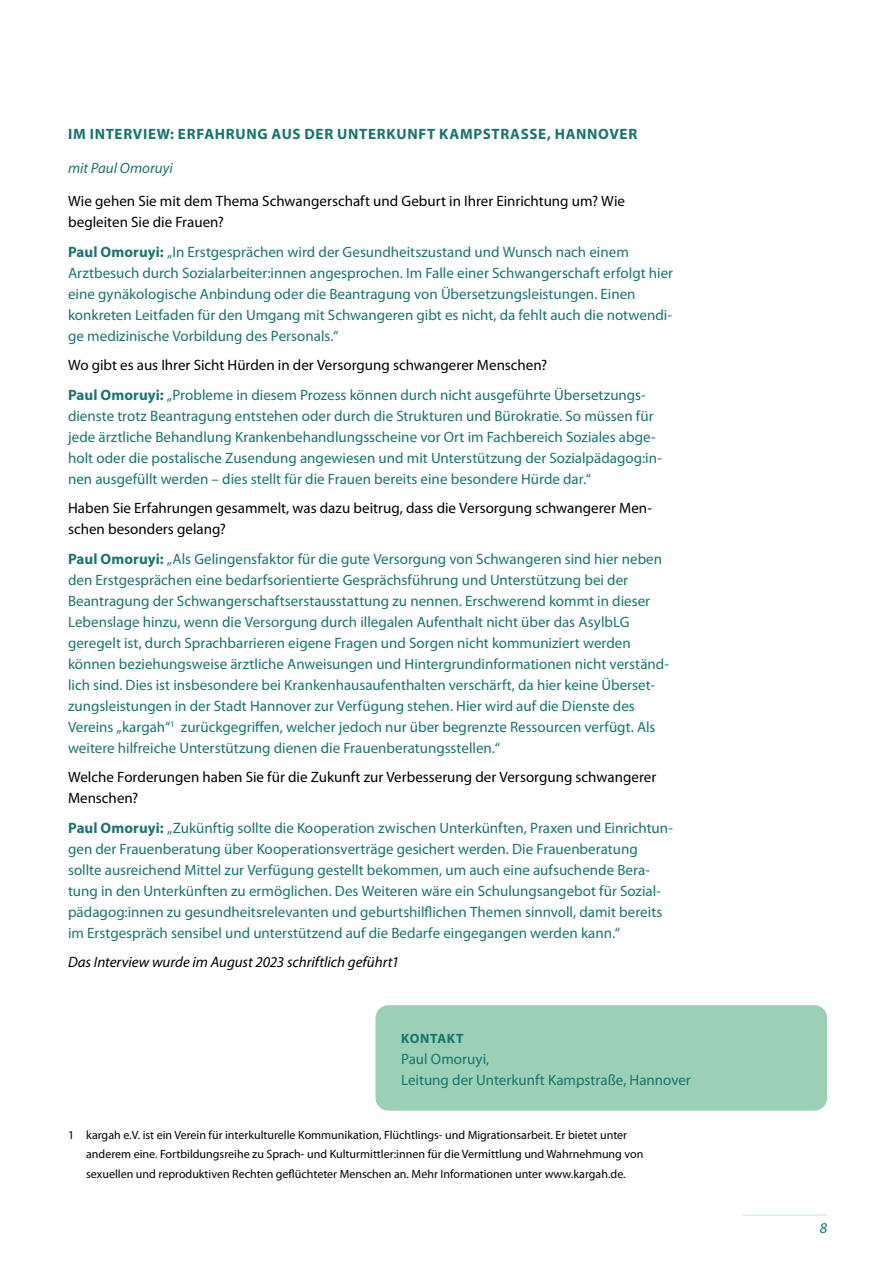
<style>
.page{position:relative;width:893px;height:1263px;background:#fff}
.page>*{position:absolute;margin:0;border:0;box-sizing:border-box;transform-origin:0 0}
.t1{font:15px/21px "Myriad Pro";color:#167570}
.t2{font:15px/21px "Myriad Pro";color:#000}
.t3{font:700 15px "Myriad Pro";letter-spacing:.045em;color:#167570}
.t4{font:italic 15px "Myriad Pro";letter-spacing:-.005em;color:#000}
.t5{font:italic 15px "Myriad Pro";color:#167570}
.t6{font:700 13.5px "Myriad Pro";letter-spacing:.045em;color:#167570}
.t7{font:12px/19.5px "Myriad Pro";color:#000}
.s1{font-weight:700}
.s2{color:#000}
</style>
<div class="page">
<hr style="left:742px;top:1214px;width:85px;height:1px;background:#cce8d3">
<div style="left:375px;top:1005px;width:452px;height:106px;background:#9bd0b6;border-radius:13px"></div>
<p class="t3" style="left:68px;top:124px;width:571px">IM INTERVIEW: ERFAHRUNG AUS DER UNTERKUNFT KAMPSTRASSE, HANNOVER</p>
<p class="t5" style="left:68px;top:158px;width:106px">mit Paul Omoruyi</p>
<p class="t2" style="left:68px;top:191px;width:559px">Wie gehen Sie mit dem Thema Schwangerschaft und Geburt in Ihrer Einrichtung um? Wie begleiten Sie die Frauen?</p>
<p class="t1" style="left:68px;top:241px;width:607px"><span class="s1">Paul Omoruyi:</span> „In Erstgesprächen wird der Gesundheitszustand und Wunsch nach einem Arztbesuch durch Sozialarbeiter:innen angesprochen. Im Falle einer Schwangerschaft erfolgt hier eine gynäkologische Anbindung oder die Beantragung von Übersetzungsleistungen. Einen konkreten Leitfaden für den Umgang mit Schwangeren gibt es nicht, da fehlt auch die notwendi&shy;ge medizinische Vorbildung des Personals.“</p>
<p class="t1" style="left:68px;top:350px;width:579px;line-height:29.5px"><span class="s2">Wo gibt es aus Ihrer Sicht Hürden in der Versorgung schwangerer Menschen?<br></span><span class="s1">Paul Omoruyi:</span> „Probleme in diesem Prozess können durch nicht ausgeführte Übersetzungs-</p>
<p class="t1" style="left:68px;top:405px;width:595px">dienste trotz Beantragung entstehen oder durch die Strukturen und Bürokratie. So müssen für jede ärztliche Behandlung Krankenbehandlungsscheine vor Ort im Fachbereich Soziales abge&shy;holt oder die postalische Zusendung angewiesen und mit Unterstützung der Sozialpädagog:in&shy;nen ausgefüllt werden – dies stellt für die Frauen bereits eine besondere Hürde dar.“</p>
<p class="t2" style="left:68px;top:498px;width:585px">Haben Sie Erfahrungen gesammelt, was dazu beitrug, dass die Versorgung schwangerer Men&shy;schen besonders gelang?</p>
<p class="t1" style="left:68px;top:548px;width:603px"><span class="s1">Paul Omoruyi:</span> „Als Gelingensfaktor für die gute Versorgung von Schwangeren sind hier neben den Erstgesprächen eine bedarfsorientierte Gesprächsführung und Unterstützung bei der Beantragung der Schwangerschaftserstausstattung zu nennen. Erschwerend kommt in dieser Lebenslage hinzu, wenn die Versorgung durch illegalen Aufenthalt nicht über das AsylbLG geregelt ist, durch Sprachbarrieren eigene Fragen und Sorgen nicht kommuniziert werden können beziehungsweise ärztliche Anweisungen und Hintergrundinformationen nicht verständ&shy;lich sind. Dies ist insbesondere bei Krankenhausaufenthalten verschärft, da hier keine Überset&shy;zungsleistungen in der Stadt Hannover zur Verfügung stehen. Hier wird auf die Dienste des Vereins „kargah“<sup>1</sup> zurückgegriffen, welcher jedoch nur über begrenzte Ressourcen verfügt. Als weitere hilfreiche Unterstützung dienen die Frauenberatungsstellen.“</p>
<p class="t2" style="left:68px;top:767px;width:590px">Welche Forderungen haben Sie für die Zukunft zur Verbesserung der Versorgung schwangerer<br>Menschen?</p>
<p class="t1" style="left:68px;top:817px;width:606px"><span class="s1">Paul Omoruyi:</span> „Zukünftig sollte die Kooperation zwischen Unterkünften, Praxen und Einrichtun&shy;gen der Frauenberatung über Kooperationsverträge gesichert werden. Die Frauenberatung sollte ausreichend Mittel zur Verfügung gestellt bekommen, um auch eine aufsuchende Bera&shy;tung in den Unterkünften zu ermöglichen. Des Weiteren wäre ein Schulungsangebot für Sozial&shy;pädagog:innen zu gesundheitsrelevanten und geburtshilflichen Themen sinnvoll, damit bereits im Erstgespräch sensibel und unterstützend auf die Bedarfe eingegangen werden kann.“</p>
<p class="t4" style="left:68px;top:953px;width:333px">Das Interview wurde im August 2023 schriftlich geführt1</p>
<p class="t6" style="left:401px;top:1029px;width:64px">KONTAKT</p>
<p class="t1" style="left:401px;top:1048px;width:291px">Paul Omoruyi,<br>Leitung der Unterkunft Kampstraße, Hannover</p>
<p class="t7" style="left:86px;top:1125px;width:559px;text-indent:-18px">1 kargah e.V. ist ein Verein für interkulturelle Kommunikation, Flüchtlings- und Migrationsarbeit. Er bietet unter anderem eine. Fortbildungsreihe zu Sprach- und Kulturmittler:innen für die Vermittlung und Wahrnehmung von sexuellen und reproduktiven Rechten geflüchteter Menschen an. Mehr Informationen unter www.kargah.de.</p>
<p class="t5" style="left:820px;top:1218px;width:9px">8</p>
</div>
